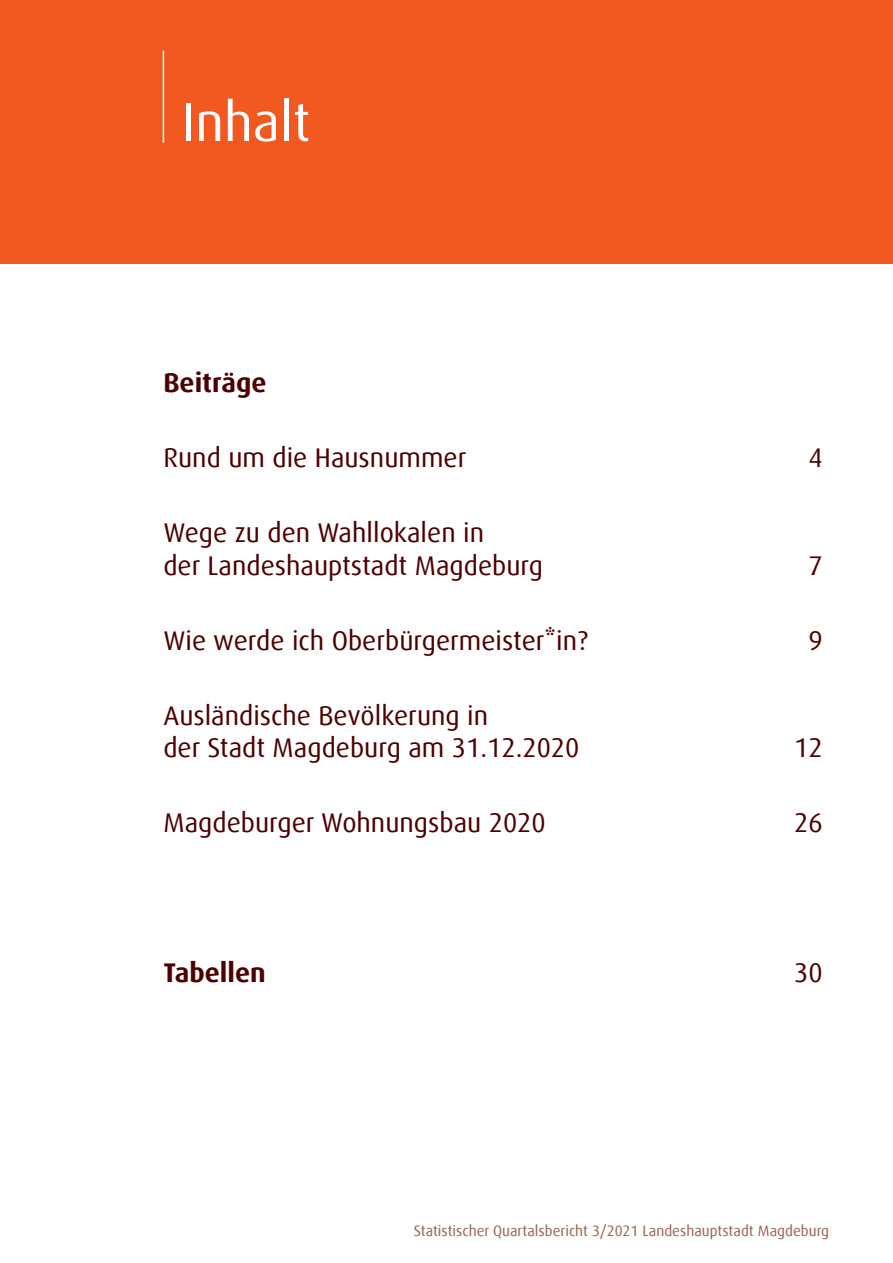
<style>
.page{position:relative;width:893px;height:1263px;background:#fff}
.page>*{position:absolute;margin:0;border:0;box-sizing:border-box;transform-origin:0 0}
.t1{font:54px "Dax Offc";color:#fff}
.t2{font:27px/32.4px "Dax Offc";color:#4d0000}
.t3{font:700 27px "Dax Offc";color:#4d0000}
.t4{font:15px "Dax Offc";color:#976456}
</style>
<div class="page">
<div style="left:0;top:0;width:893px;height:263px;background:#f15921"></div>
<hr style="left:163px;top:51px;width:1px;height:92px;background:#fff">
<h1 class="t1" style="left:182px;top:88px;width:130px">Inhalt</h1>
<p class="t3" style="left:163px;top:366px;width:105px">Beiträge</p>
<p class="t2" style="left:163px;top:442px;width:304px">Rund um die Hausnummer</p>
<p class="t2" style="left:808px;top:442px;width:16px">4</p>
<p class="t2" style="left:163px;top:517px;width:381px">Wege zu den Wahllokalen in<br>der Landeshauptstadt Magdeburg</p>
<p class="t2" style="left:808px;top:549px;width:16px">7</p>
<p class="t2" style="left:163px;top:624px;width:426px">Wie werde ich Oberbürgermeister*in?</p>
<p class="t2" style="left:808px;top:624px;width:16px">9</p>
<p class="t2" style="left:163px;top:699px;width:418px">Ausländische Bevölkerung in<br>der Stadt Magdeburg am 31.12.2020</p>
<p class="t2" style="left:794px;top:732px;width:30px">12</p>
<p class="t2" style="left:163px;top:806px;width:384px">Magdeburger Wohnungsbau 2020</p>
<p class="t2" style="left:794px;top:806px;width:30px">26</p>
<p class="t3" style="left:163px;top:955px;width:104px">Tabellen</p>
<p class="t2" style="left:794px;top:956px;width:30px">30</p>
<p class="t4" style="left:414px;top:1221px;width:417px">Statistischer Quartalsbericht 3/2021 Landeshauptstadt Magdeburg</p>
</div>
